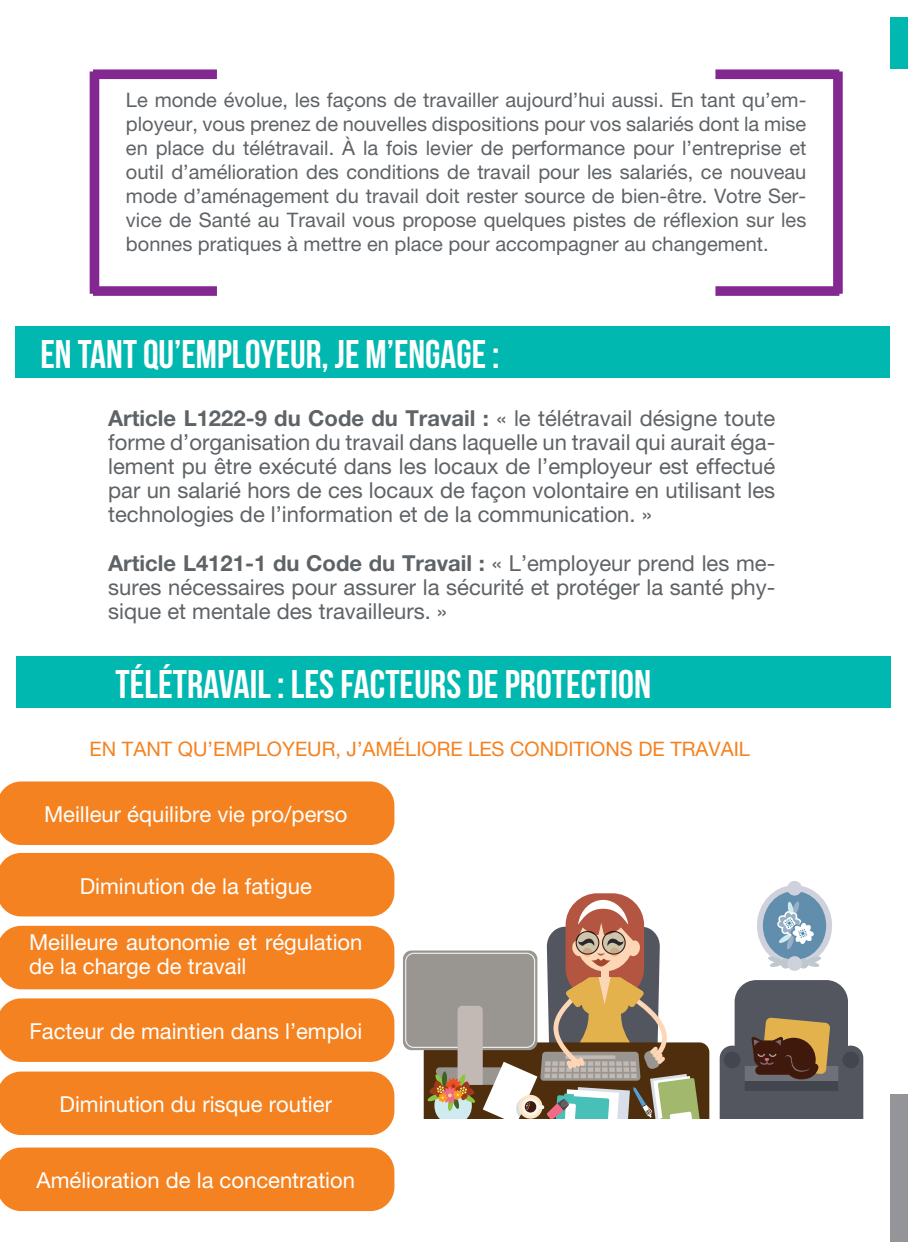
<style>
.page{position:relative;width:908px;height:1259px;background:#fff}
.page>*{position:absolute;margin:0;border:0;box-sizing:border-box;transform-origin:0 0}
.t1{font:40px "Bebas Neue";color:#fff}
.t2{font:22px/24px "Helvetica Neue LT 55 Rm";color:#5e6367;text-align:justify}
.t3{font:22px/24px "Helvetica Neue LT 55 Rm";color:#fff}
.t4{font:22px "Helvetica Neue LT 75 Bd";color:#5e6367}
.t5{font:20px/24px "Helvetica Neue LT 55 Rm";color:#5e6367;text-align:justify}
.t6{font:20px "Helvetica Neue LT 55 Rm";color:#f58220}
.s1{font-family:"Helvetica Neue LT 55 Rm"}
</style>
<div class="page">
<div style="left:890px;top:17px;width:17px;height:51px;background:#00b8af"></div>
<div style="left:16px;top:326px;width:873px;height:52px;background:#00b8af"></div>
<div style="left:16px;top:657px;width:874px;height:51px;background:#00b8af"></div>
<div style="left:90px;top:71px;width:9px;height:223px;background:#832890"></div>
<div style="left:93px;top:69px;width:124px;height:10px;background:#832890"></div>
<div style="left:93px;top:286px;width:124px;height:10px;background:#832890"></div>
<div style="left:832px;top:71px;width:10px;height:223px;background:#832890"></div>
<div style="left:715px;top:69px;width:124px;height:10px;background:#832890"></div>
<div style="left:715px;top:286px;width:124px;height:10px;background:#832890"></div>
<div style="left:0;top:781px;width:394px;height:64px;background:#f58220"></div>
<div style="left:0;top:853px;width:394px;height:63px;background:#f58220"></div>
<div style="left:0;top:926px;width:394px;height:63px;background:#f58220"></div>
<div style="left:0;top:998px;width:394px;height:64px;background:#f58220"></div>
<div style="left:0;top:1071px;width:394px;height:64px;background:#f58220"></div>
<div style="left:0;top:1147px;width:394px;height:64px;background:#f58220"></div>
<div style="left:565px;top:893px;width:78px;height:106px;background:#b35540;border-radius:32px"></div>
<svg style="left:405px;top:900px;width:304px;height:218px"></svg>
<div style="left:734px;top:980px;width:113px;height:123px;background:#53565f;border-radius:22px"></div>
<div style="left:734px;top:1066px;width:113px;height:44px;background:#707079"></div>
<div style="left:734px;top:1083px;width:113px;height:35px;background:#53565f"></div>
<div style="left:734px;top:1081px;width:113px;height:9px;background:#44464f"></div>
<svg style="left:719px;top:1045px;width:25px;height:73px"></svg>
<div style="left:723px;top:1051px;width:17px;height:17px;background:#44464f;border-radius:50%"></div>
<div style="left:837px;top:1045px;width:25px;height:73px;background:#53565f"></div>
<div style="left:842px;top:1051px;width:16px;height:17px;background:#44464f;border-radius:50%"></div>
<svg style="left:751px;top:1017px;width:78px;height:62px"></svg>
<div style="left:798px;top:958px;width:10px;height:10px;background:#c0c8cf;border-radius:50%"></div>
<div style="left:780px;top:958px;width:10px;height:10px;background:#c0c8cf;border-radius:50%"></div>
<div style="left:786px;top:881px;width:15px;height:14px;background:#cfd1dc;border-radius:50%"></div>
<svg style="left:786px;top:956px;width:15px;height:15px"></svg>
<svg style="left:757px;top:885px;width:74px;height:82px"></svg>
<div style="left:890px;top:1094px;width:17px;height:148px;background:#939598"></div>
<p class="t5" style="left:126px;top:87px;width:681px">Le monde évolue, les façons de travailler aujourd’hui aussi. En tant qu’em&shy;ployeur, vous prenez de nouvelles dispositions pour vos salariés dont la mise en place du télétravail. À la fois levier de performance pour l’entreprise et outil d’amélioration des conditions de travail pour les salariés, ce nouveau mode d’aménagement du travail doit rester source de bien-être. Votre Ser&shy;vice de Santé au Travail vous propose quelques pistes de réflexion sur les bonnes pratiques à mettre en place pour accompagner au changement.</p>
<h1 class="t1" style="left:40px;top:332px;width:460px">EN TANT QU’EMPLOYEUR, JE M’ENGAGE :</h1>
<p class="t4" style="left:108px;top:404px;width:668px">Article L1222-9 du Code du Travail : <span class="s1">« le télétravail désigne toute</span></p>
<p class="t2" style="left:108px;top:429px;width:668px">forme d’organisation du travail dans laquelle un travail qui aurait éga&shy;lement pu être exécuté dans les locaux de l’employeur est effectué par un salarié hors de ces locaux de façon volontaire en utilisant les technologies de l’information et de la communication. »</p>
<p class="t4" style="left:108px;top:549px;width:668px">Article L4121-1 du Code du Travail : <span class="s1">« L’employeur prend les me-</span></p>
<p class="t2" style="left:108px;top:574px;width:668px">sures nécessaires pour assurer la sécurité et protéger la santé phy&shy;sique et mentale des travailleurs. »</p>
<h1 class="t1" style="left:115px;top:662px;width:537px">TÉLÉTRAVAIL : LES FACTEURS DE PROTECTION</h1>
<p class="t6" style="left:90px;top:736px;width:661px">EN TANT QU’EMPLOYEUR, J’AMÉLIORE LES CONDITIONS DE TRAVAIL</p>
<p class="t3" style="left:44px;top:801px;width:305px">Meilleur équilibre vie pro/perso</p>
<p class="t3" style="left:80px;top:873px;width:233px">Diminution de la fatigue</p>
<p class="t3" style="left:29px;top:930px;width:335px">Meilleure autonomie et régulation de la charge de travail</p>
<p class="t3" style="left:29px;top:1018px;width:334px">Facteur de maintien dans l’emploi</p>
<p class="t3" style="left:59px;top:1091px;width:274px">Diminution du risque routier</p>
<p class="t3" style="left:36px;top:1167px;width:320px">Amélioration de la concentration</p>
</div>
